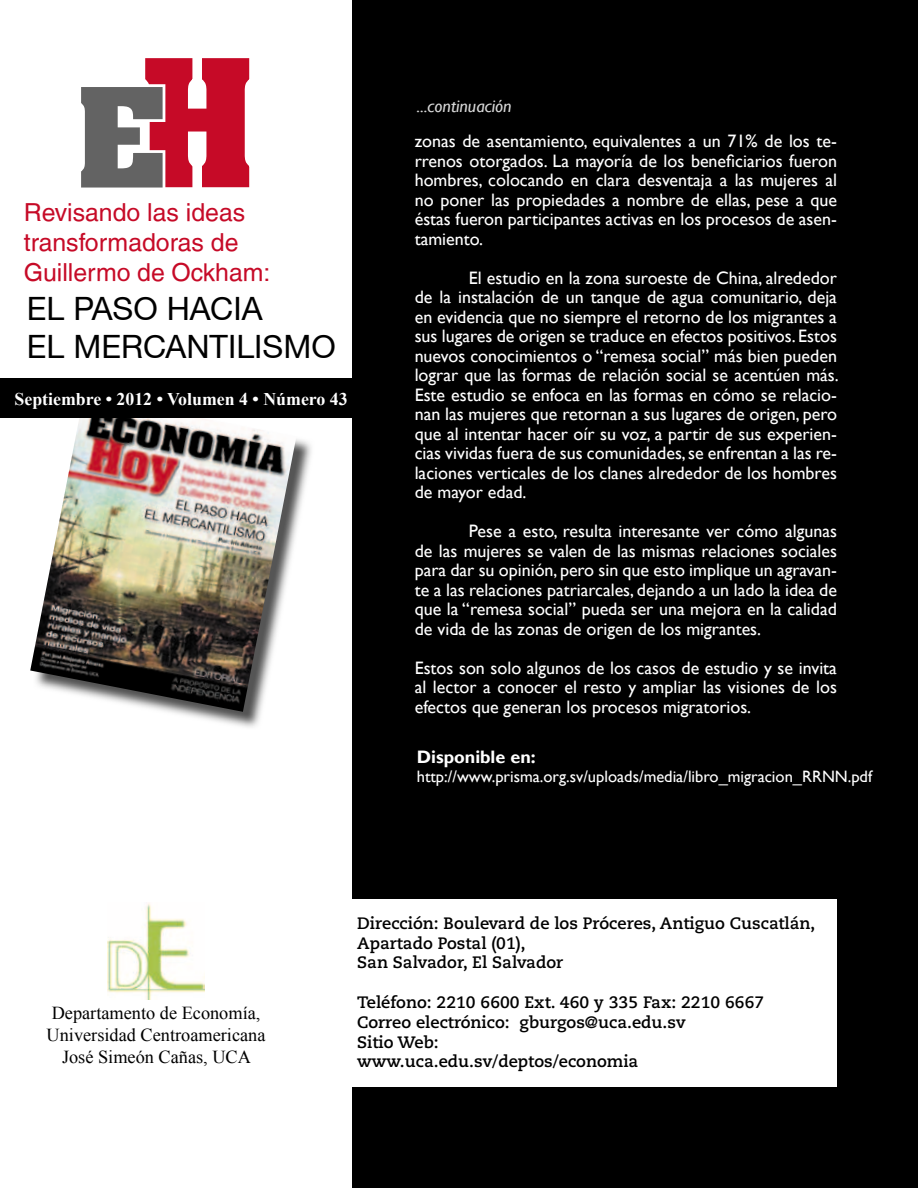
<style>
.page{position:relative;width:918px;height:1188px;background:#fff}
.page>*{position:absolute;margin:0;border:0;box-sizing:border-box;transform-origin:0 0}
.t1{font:32.1px/38.5px "Helvetica Neue CE";color:#000}
.t2{font:24.9px/29.8px "Helvetica LT";color:#c60a27}
.t3{font:18.3px/21.9px "Times New Roman";color:#000;text-align:center}
.t4{font:18px/19.5px "Gill Sans";color:#fff;text-align:justify}
.t5{font:italic 18px "Gill Sans";color:#d7d7d7}
.t6{font:700 18px "Gill Sans";color:#fff}
.t7{font:700 17.85px "Times New Roman";color:#fff}
.t8{font:700 16.5px/19.8px "Caecilia LT Std";color:#000}
.t9{font:16.5px "Gill Sans";color:#fff}
</style>
<div class="page">
<img style="left:171px;top:439px;width:140px;height:288px">
<img style="left:30px;top:418px;width:266px;height:294px">
<div style="left:352px;top:0;width:566px;height:1188px;background:#000"></div>
<div style="left:0;top:379px;width:359px;height:39px;background:#000"></div>
<svg style="left:81px;top:58px;width:169px;height:130px"></svg>
<div style="left:0;top:899px;width:837px;height:187px;background:#fff"></div>
<img style="left:107px;top:903px;width:98px;height:97px">
<h2 class="t2" style="left:24px;top:197px;width:248px">Revisando las ideas transformadoras de<br>Guillermo de Ockham:</h2>
<h1 class="t1" style="left:27px;top:289px;width:310px">EL PASO HACIA<br>EL MERCANTILISMO</h1>
<p class="t7" style="left:15px;top:386px;width:335px">Septiembre • 2012 • Volumen 4 • Número 43</p>
<p class="t5" style="left:417px;top:95px;width:96px">...continuación</p>
<p class="t4" style="left:415px;top:132px;width:424px">zonas de asentamiento, equivalentes a un 71% de los te&shy;rrenos otorgados. La mayoría de los beneficiarios fueron hombres, colocando en clara desventaja a las mujeres al no poner las propiedades a nombre de ellas, pese a que éstas fueron participantes activas en los procesos de asen&shy;tamiento.</p>
<p class="t4" style="left:415px;top:268px;width:426px;text-indent:54px">El estudio en la zona suroeste de China, alrededor de la instalación de un tanque de agua comunitario, deja en evidencia que no siempre el retorno de los migrantes a sus lugares de origen se traduce en efectos positivos. Estos nuevos conocimientos o “remesa social” más bien pueden lograr que las formas de relación social se acentúen más.<br>Este estudio se enfoca en las formas en cómo se relacio&shy;nan las mujeres que retornan a sus lugares de origen, pero que al intentar hacer oír su voz, a partir de sus experien&shy;cias vividas fuera de sus comunidades, se enfrentan a las re&shy;laciones verticales de los clanes alrededor de los hombres de mayor edad.</p>
<p class="t4" style="left:415px;top:522px;width:424px;text-indent:54px">Pese a esto, resulta interesante ver cómo algunas de las mujeres se valen de las mismas relaciones sociales para dar su opinión, pero sin que esto implique un agravan&shy;te a las relaciones patriarcales, dejando a un lado la idea de que la “remesa social” pueda ser una mejora en la calidad de vida de las zonas de origen de los migrantes.</p>
<p class="t4" style="left:415px;top:658px;width:424px">Estos son solo algunos de los casos de estudio y se invita al lector a conocer el resto y ampliar las visiones de los efectos que generan los procesos migratorios.</p>
<p class="t6" style="left:417px;top:746px;width:120px">Disponible en:</p>
<p class="t9" style="left:417px;top:767px;width:457px">http://www.prisma.org.sv/uploads/media/libro_migracion_RRNN.pdf</p>
<p class="t3" style="left:47px;top:1002px;width:220px">Departamento de Economía,<br>Universidad Centroamericana<br>José Simeón Cañas, UCA</p>
<p class="t8" style="left:357px;top:913px;width:460px">Dirección: Boulevard de los Próceres, Antiguo Cuscatlán,<br>Apartado Postal (01),<br>San Salvador, El Salvador</p>
<p class="t8" style="left:357px;top:993px;width:409px">Teléfono: 2210 6600 Ext. 460 y 335 Fax: 2210 6667<br>Correo electrónico: gburgos@uca.edu.sv<br>Sitio Web:<br>www.uca.edu.sv/deptos/economia</p>
</div>
